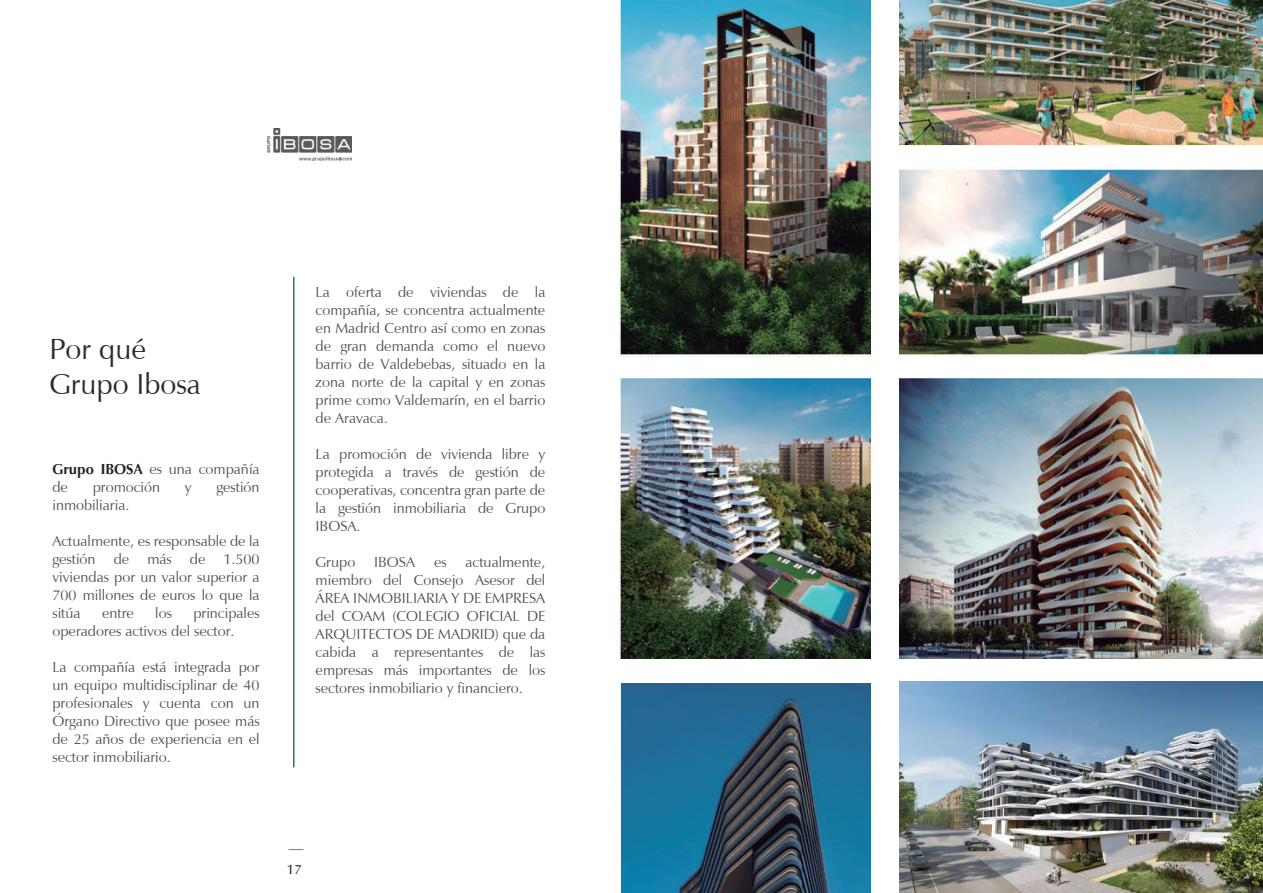
<style>
.page{position:relative;width:1263px;height:893px;background:#fff}
.page>*{position:absolute;margin:0;border:0;box-sizing:border-box;transform-origin:0 0}
.t1{font:29.85px/35.8px "Vera Humana 95";color:#262d2b}
.t2{font:15px/18px "Vera Humana 95";color:#525155;text-align:justify}
.t3{font:13.8px "Vera Humana 95";color:#0c090d}
.s1{font-weight:700;color:#252228}
</style>
<div class="page">
<hr style="left:293px;top:277px;width:1px;height:490px;background:#268154">
<svg style="left:288px;top:849px;width:16px;height:1px"></svg>
<img style="left:268px;top:128px;width:83px;height:33px">
<img style="left:619px;top:0;width:644px;height:659px">
<img style="left:620px;top:683px;width:251px;height:210px">
<div style="left:871px;top:0;width:27px;height:893px;background:#fff"></div>
<img style="left:899px;top:682px;width:364px;height:211px">
<h1 class="t1" style="left:50px;top:331px;width:153px">Por qué<br>Grupo Ibosa</h1>
<p class="t2" style="left:52px;top:459px;width:209px"><span class="s1">Grupo IBOSA</span> es una compañía de</p>
<p class="t2" style="left:93px;top:477px;width:69px">promoción</p>
<p class="t2" style="left:185px;top:477px;width:8px">y</p>
<p class="t2" style="left:216px;top:477px;width:45px">gestión</p>
<p class="t2" style="left:52px;top:495px;width:79px">inmobiliaria.</p>
<p class="t2" style="left:52px;top:531px;width:209px">Actualmente, es responsable de la gestión de más de 1.500 viviendas por un valor superior a 700 millones de euros lo que la sitúa</p>
<p class="t2" style="left:52px;top:603px;width:209px;text-indent:141px">principales operadores activos del sector.</p>
<p class="t2" style="left:52px;top:657px;width:209px">La compañía está integrada por un equipo multidisciplinar de 40 profesionales y cuenta con un Órgano Directivo que posee más de 25 años de experiencia en el sector inmobiliario.</p>
<p class="t2" style="left:102px;top:603px;width:33px">entre</p>
<p class="t2" style="left:155px;top:603px;width:18px">los</p>
<p class="t2" style="left:316px;top:283px;width:231px">La oferta de viviendas de la compañía, se concentra actualmente en Madrid Centro así como en zonas de gran demanda como el nuevo barrio de Valdebebas, situado en la zona norte de la capital y en zonas prime como Valdemarín, en el barrio de Aravaca.</p>
<p class="t2" style="left:316px;top:445px;width:231px">La promoción de vivienda libre y protegida a través de gestión de cooperativas, concentra gran parte de la gestión inmobiliaria de Grupo IBOSA.</p>
<p class="t2" style="left:316px;top:553px;width:41px">Grupo</p>
<p class="t2" style="left:374px;top:553px;width:43px">IBOSA</p>
<p class="t2" style="left:434px;top:553px;width:14px">es</p>
<p class="t2" style="left:316px;top:553px;width:231px;text-indent:150px">actualmente, miembro del Consejo Asesor del ÁREA INMOBILIARIA Y DE EMPRESA del COAM (COLEGIO OFICIAL DE ARQUITECTOS DE MADRID) que da cabida a representantes de las empresas más importantes de los sectores inmobiliario y financiero.</p>
<p class="t3" style="left:287px;top:861px;width:16px">17</p>
</div>
